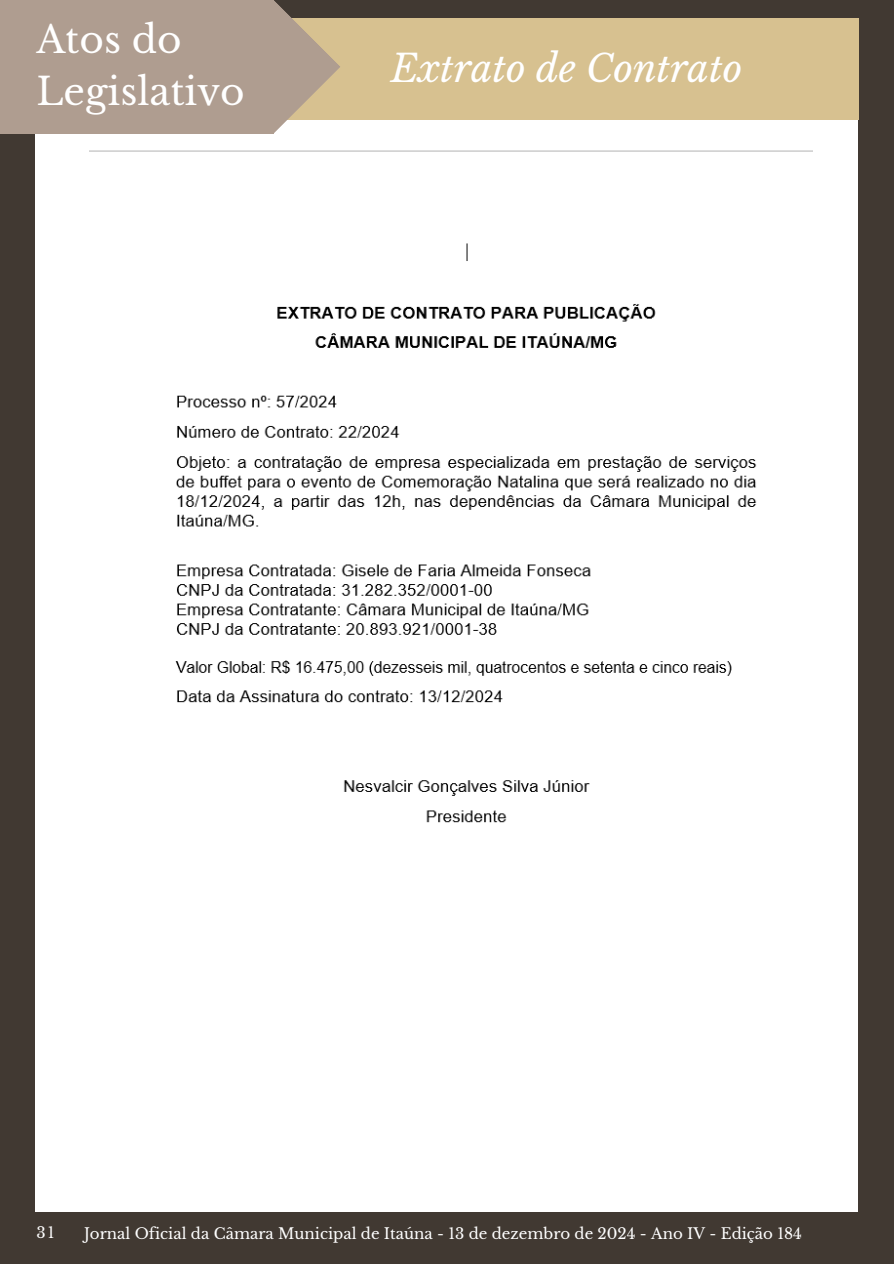
<style>
.page{position:relative;width:894px;height:1264px;background:#fff}
.page>*{position:absolute;margin:0;border:0;box-sizing:border-box;transform-origin:0 0}
.t1{font:37.5px/51.8px "Libre Baskerville";color:#fff}
.t2{font:italic 37.5px "Libre Baskerville";color:#fff}
.t3{font:15px "Libre Baskerville";color:#fff}
.t4{font:15px "Libre Baskerville";color:#fdfdfd}
</style>
<div class="page">
<div style="left:0;top:0;width:893px;height:1263px;background:#413932"></div>
<div style="left:36px;top:44px;width:821px;height:1166px;background:#fff"></div>
<div style="left:275px;top:18px;width:583px;height:102px;background:#d7c190"></div>
<svg style="left:274px;top:0;width:66px;height:133px"></svg>
<div style="left:0;top:0;width:274px;height:134px;background:#af9d90"></div>
<img style="left:89px;top:151px;width:723px;height:672px">
<h1 class="t1" style="left:36px;top:14px;width:210px">Atos do<br>Legislativo</h1>
<p class="t2" style="left:390px;top:46px;width:353px">Extrato de Contrato</p>
<h1 class="t4" style="left:36px;top:1223px;width:20px">31</h1>
<p class="t3" style="left:84px;top:1223px;width:719px">Jornal Oficial da Câmara Municipal de Itaúna - 13 de dezembro de 2024 - Ano IV - Edição 184</p>
</div>
